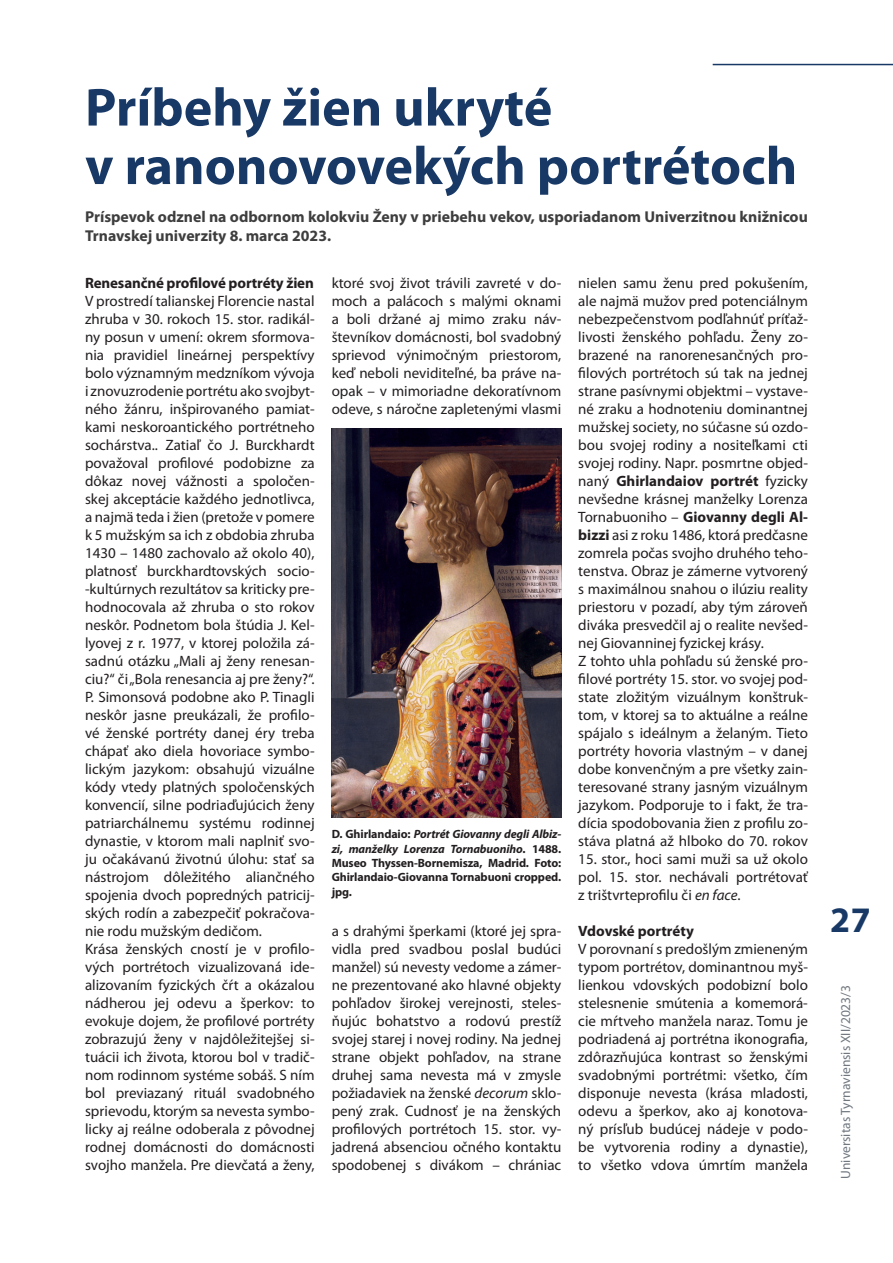
<style>
.page{position:relative;width:893px;height:1263px;background:#fff}
.page>*{position:absolute;margin:0;border:0;box-sizing:border-box;transform-origin:0 0}
.t1{font:700 54px/58.5px "Myriad Pro";color:#183966}
.t2{font:700 36px "Myriad Pro";color:#183966}
.t3{font:700 15.75px/19.5px "Myriad Pro";color:#3e3e3f}
.t4{font:15px/18px "Myriad Pro";color:#231f20;text-align:justify}
.t5{font:700 15px "Myriad Pro";letter-spacing:-.01em;color:#231f20}
.t6{font:13.5px "Myriad Pro";color:#70777f}
.t7{font:700 12px/14.4px "Myriad Pro";letter-spacing:-.01em;color:#231f20;text-align:justify}
.s1{font-style:italic}
.s2{font-weight:700}
</style>
<div class="page">
<hr style="left:713px;top:64px;width:180px;height:1px;background:#183966">
<img style="left:332px;top:428px;width:229px;height:389px">
<h1 class="t1" style="left:85px;top:76px;width:714px">Príbehy žien ukryté<br>v ranonovovekých portrétoch</h1>
<p class="t3" style="left:85px;top:206px;width:724px">Príspevok odznel na odbornom kolokviu Ženy v priebehu vekov, usporiadanom Univerzitnou knižnicou<br>Trnavskej univerzity 8. marca 2023.</p>
<p class="t5" style="left:85px;top:273px;width:230px">Renesančné profilové portréty žien</p>
<p class="t4" style="left:85px;top:291px;width:231px;text-align:left">V prostredí talianskej Florencie nastal zhruba v 30. rokoch 15. stor. radikál&shy;ny posun v umení: okrem sformova&shy;nia pravidiel lineárnej perspektívy bolo významným medzníkom vývoja i znovuzrodenie portrétu ako svojbyt&shy;ného žánru, inšpirovaného pamiat&shy;kami neskoroantického portrétneho sochárstva.. Zatiaľ čo J. Burckhardt považoval profilové podobizne za dôkaz novej vážnosti a spoločen&shy;skej akceptácie každého jednotlivca, a najmä teda i žien (pretože v pomere k 5 mužským sa ich z obdobia zhruba 1430 – 1480 zachovalo až okolo 40), platnosť burckhardtovských socio--kultúrnych rezultátov sa kriticky pre&shy;hodnocovala až zhruba o sto rokov neskôr. Podnetom bola štúdia J. Kel&shy;lyovej z r. 1977, v ktorej položila zá&shy;sadnú otázku „Mali aj ženy renesan&shy;ciu?“ či „Bola renesancia aj pre ženy?“.<br>P. Simonsová podobne ako P. Tinagli neskôr jasne preukázali, že profilo&shy;vé ženské portréty danej éry treba chápať ako diela hovoriace symbo&shy;lickým jazykom: obsahujú vizuálne kódy vtedy platných spoločenských konvencií, silne podriaďujúcich ženy patriarchálnemu systému rodinnej dynastie, v ktorom mali naplniť svo&shy;ju očakávanú životnú úlohu: stať sa nástrojom dôležitého aliančného spojenia dvoch popredných patricij&shy;ských rodín a zabezpečiť pokračova&shy;nie rodu mužským dedičom.<br>Krása ženských cností je v profilo&shy;vých portrétoch vizualizovaná ide&shy;alizovaním fyzických čŕt a okázalou nádherou jej odevu a šperkov: to evokuje dojem, že profilové portréty zobrazujú ženy v najdôležitejšej si&shy;tuácii ich života, ktorou bol v tradič&shy;nom rodinnom systéme sobáš. S ním bol previazaný rituál svadobného sprievodu, ktorým sa nevesta symbo&shy;licky aj reálne odoberala z pôvodnej rodnej domácnosti do domácnosti svojho manžela. Pre dievčatá a ženy,</p>
<p class="t4" style="left:332px;top:273px;width:231px">ktoré svoj život trávili zavreté v do&shy;moch a palácoch s malými oknami a boli držané aj mimo zraku náv&shy;števníkov domácnosti, bol svadobný sprievod výnimočným priestorom, keď neboli neviditeľné, ba práve na&shy;opak – v mimoriadne dekoratívnom odeve, s náročne zapletenými vlasmi</p>
<p class="t7" style="left:332px;top:827px;width:231px">D. Ghirlandaio: <span class="s1">Portrét Giovanny degli Albiz&shy;zi, manželky Lorenza Tornabuoniho</span>. 1488.<br>Museo Thyssen-Bornemisza, Madrid. Foto:<br>Ghirlandaio-Giovanna Tornabuoni cropped. jpg.</p>
<p class="t4" style="left:332px;top:921px;width:231px">a s drahými šperkami (ktoré jej spra&shy;vidla pred svadbou poslal budúci manžel) sú nevesty vedome a zámer&shy;ne prezentované ako hlavné objekty pohľadov širokej verejnosti, steles&shy;ňujúc bohatstvo a rodovú prestíž svojej starej i novej rodiny. Na jednej strane objekt pohľadov, na strane druhej sama nevesta má v zmysle požiadaviek na ženské <span class="s1">decorum</span> sklo&shy;pený zrak. Cudnosť je na ženských profilových portrétoch 15. stor. vy&shy;jadrená absenciou očného kontaktu spodobenej s divákom – chrániac</p>
<p class="t4" style="left:578px;top:273px;width:231px;text-align:left">nielen samu ženu pred pokušením, ale najmä mužov pred potenciálnym nebezpečenstvom podľahnúť príťaž&shy;livosti ženského pohľadu. Ženy zo&shy;brazené na ranorenesančných pro&shy;filových portrétoch sú tak na jednej strane pasívnymi objektmi – vystave&shy;né zraku a hodnoteniu dominantnej mužskej society, no súčasne sú ozdo&shy;bou svojej rodiny a nositeľkami cti svojej rodiny. Napr. posmrtne objed&shy;naný <span class="s2">Ghirlandaiov portrét</span> fyzicky nevšedne krásnej manželky Lorenza Tornabuoniho – <span class="s2">Giovanny degli Al&shy;bizzi</span> asi z roku 1486, ktorá predčasne zomrela počas svojho druhého teho&shy;tenstva. Obraz je zámerne vytvorený s maximálnou snahou o ilúziu reality priestoru v pozadí, aby tým zároveň diváka presvedčil aj o realite nevšed&shy;nej Giovanninej fyzickej krásy.<br>Z tohto uhla pohľadu sú ženské pro&shy;filové portréty 15. stor. vo svojej pod&shy;state zložitým vizuálnym konštruk&shy;tom, v ktorej sa to aktuálne a reálne spájalo s ideálnym a želaným. Tieto portréty hovoria vlastným – v danej dobe konvenčným a pre všetky zain&shy;teresované strany jasným vizuálnym jazykom. Podporuje to i fakt, že tra&shy;dícia spodobovania žien z profilu zo&shy;stáva platná až hlboko do 70. rokov</p>
<p class="t4" style="left:578px;top:849px;width:231px">15. stor., hoci sami muži sa už okolo pol. 15. stor. nechávali portrétovať z trištvrteprofilu či <span class="s1">en face</span>.</p>
<p class="t5" style="left:578px;top:921px;width:117px">Vdovské portréty</p>
<p class="t4" style="left:578px;top:939px;width:231px">V porovnaní s predošlým zmieneným typom portrétov, dominantnou myš&shy;lienkou vdovských podobizní bolo stelesnenie smútenia a komemorá&shy;cie mŕtveho manžela naraz. Tomu je podriadená aj portrétna ikonografia, zdôrazňujúca kontrast so ženskými svadobnými portrétmi: všetko, čím disponuje nevesta (krása mladosti, odevu a šperkov, ako aj konotova&shy;ný prísľub budúcej nádeje v podo&shy;be vytvorenia rodiny a dynastie), to všetko vdova úmrtím manžela</p>
<h2 class="t2" style="left:830px;top:896px;width:42px">27</h2>
<p class="t6" style="left:837px;top:1179px;width:195px;rotate:-90deg">Universitas Tyrnaviensis XII/2023/3</p>
</div>
